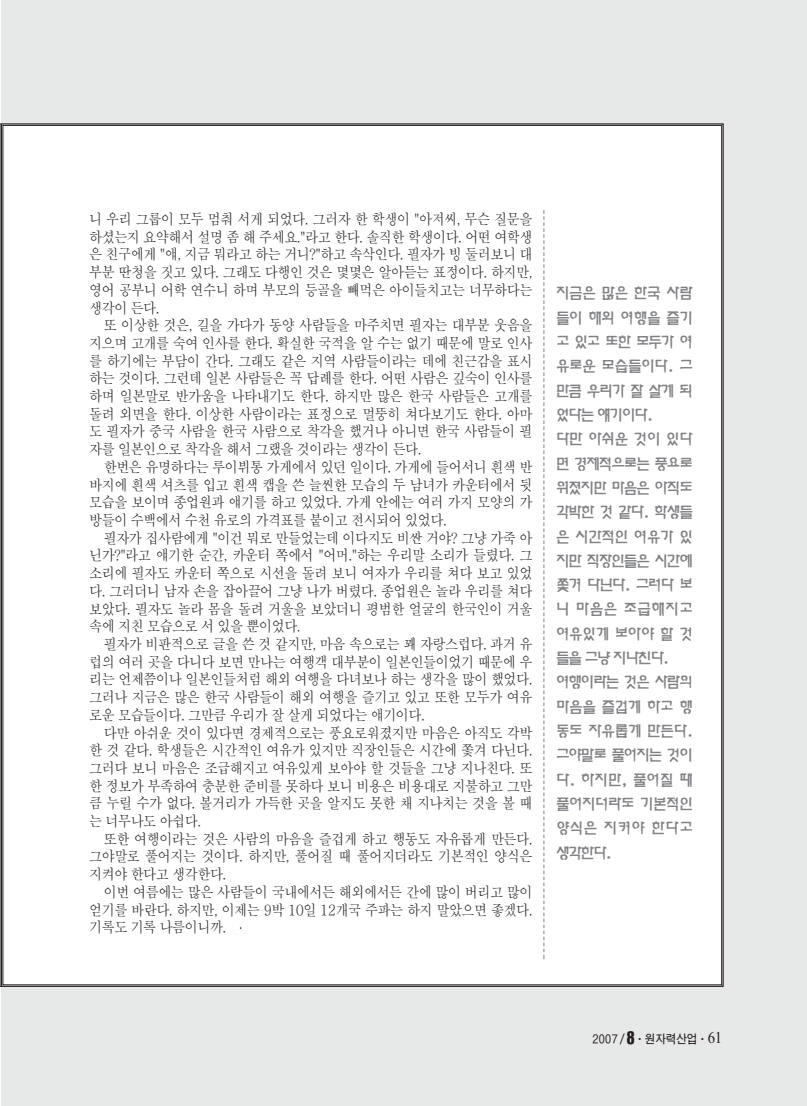
<style>
.page{position:relative;width:807px;height:1106px;background:#fff}
.page>*{position:absolute;margin:0;border:0;box-sizing:border-box;transform-origin:0 0}
.t1{font:500 14.7px/17.7px "HY Sin Myeong Jo";letter-spacing:-.045em;color:#231f20;text-align:justify;scale:.9 1}
.t2{font:500 14.7px/24.3px "HY Yeat Gul";letter-spacing:-.025em;color:#808285;scale:.9 1}
.t3{font:700 12px "HY Go Thic";letter-spacing:-.03em;color:#231f20;scale:.9 1}
.s1{font-family:"HY Head Line";font-size:15px}
.s2{font-family:"Times New Roman";font-weight:400;font-size:16.5px}
</style>
<div class="page">
<svg style="left:0;top:123px;width:1px;height:863px"></svg>
<div style="left:1px;top:0;width:806px;height:1106px;background:#e7e8e8"></div>
<div style="left:3px;top:125px;width:719px;height:859px;background:#fff"></div>
<svg style="left:543px;top:210px;width:1px;height:749px"></svg>
<svg style="left:235px;top:921px;width:9px;height:13px"></svg>
<p class="t1" style="left:89px;top:211px;width:494px">니 우리 그룹이 모두 멈춰 서게 되었다. 그러자 한 학생이 "아저씨, 무슨 질문을 하셨는지 요약해서 설명 좀 해 주세요."라고 한다. 솔직한 학생이다. 어떤 여학생 은 친구에게 "얘, 지금 뭐라고 하는 거니?"하고 속삭인다. 필자가 빙 둘러보니 대 부분 딴청을 짓고 있다. 그래도 다행인 것은 몇몇은 알아듣는 표정이다. 하지만, 영어 공부니 어학 연수니 하며 부모의 등골을 빼먹은 아이들치고는 너무하다는 생각이 든다.</p>
<p class="t1" style="left:89px;top:318px;width:494px;text-indent:15px">또 이상한 것은, 길을 가다가 동양 사람들을 마주치면 필자는 대부분 웃음을 지으며 고개를 숙여 인사를 한다. 확실한 국적을 알 수는 없기 때문에 말로 인사 를 하기에는 부담이 간다. 그래도 같은 지역 사람들이라는 데에 친근감을 표시 하는 것이다. 그런데 일본 사람들은 꼭 답례를 한다. 어떤 사람은 깊숙이 인사를 하며 일본말로 반가움을 나타내기도 한다. 하지만 많은 한국 사람들은 고개를 돌려 외면을 한다. 이상한 사람이라는 표정으로 멀뚱히 쳐다보기도 한다. 아마 도 필자가 중국 사람을 한국 사람으로 착각을 했거나 아니면 한국 사람들이 필 자를 일본인으로 착각을 해서 그랬을 것이라는 생각이 든다.</p>
<p class="t1" style="left:89px;top:459px;width:494px;text-indent:15px">한번은 유명하다는 루이뷔통 가게에서 있던 일이다. 가게에 들어서니 흰색 반 바지에 흰색 셔츠를 입고 흰색 캡을 쓴 늘씬한 모습의 두 남녀가 카운터에서 뒷 모습을 보이며 종업원과 얘기를 하고 있었다. 가게 안에는 여러 가지 모양의 가 방들이 수백에서 수천 유로의 가격표를 붙이고 전시되어 있었다.</p>
<p class="t1" style="left:89px;top:530px;width:494px;text-indent:15px">필자가 집사람에게 "이건 뭐로 만들었는데 이다지도 비싼 거야? 그냥 가죽 아 닌가?"라고 얘기한 순간, 카운터 쪽에서 "어머."하는 우리말 소리가 들렸다. 그 소리에 필자도 카운터 쪽으로 시선을 돌려 보니 여자가 우리를 쳐다 보고 있었 다. 그러더니 남자 손을 잡아끌어 그냥 나가 버렸다. 종업원은 놀라 우리를 쳐다 보았다. 필자도 놀라 몸을 돌려 거울을 보았더니 평범한 얼굴의 한국인이 거울 속에 지친 모습으로 서 있을 뿐이었다.</p>
<p class="t1" style="left:89px;top:636px;width:494px;text-indent:15px">필자가 비판적으로 글을 쓴 것 같지만, 마음 속으로는 꽤 자랑스럽다. 과거 유 럽의 여러 곳을 다니다 보면 만나는 여행객 대부분이 일본인들이었기 때문에 우 리는 언제쯤이나 일본인들처럼 해외 여행을 다녀보나 하는 생각을 많이 했었다. 그러나 지금은 많은 한국 사람들이 해외 여행을 즐기고 있고 또한 모두가 여유 로운 모습들이다. 그만큼 우리가 잘 살게 되었다는 얘기이다.</p>
<p class="t1" style="left:89px;top:725px;width:494px;text-indent:15px">다만 아쉬운 것이 있다면 경제적으로는 풍요로워졌지만 마음은 아직도 각박 한 것 같다. 학생들은 시간적인 여유가 있지만 직장인들은 시간에 쫓겨 다닌다. 그러다 보니 마음은 조급해지고 여유있게 보아야 할 것들을 그냥 지나친다. 또 한 정보가 부족하여 충분한 준비를 못하다 보니 비용은 비용대로 지불하고 그만 큼 누릴 수가 없다. 볼거리가 가득한 곳을 알지도 못한 채 지나치는 것을 볼 때 는 너무나도 아쉽다.</p>
<p class="t1" style="left:89px;top:831px;width:494px;text-indent:15px">또한 여행이라는 것은 사람의 마음을 즐겁게 하고 행동도 자유롭게 만든다. 그야말로 풀어지는 것이다. 하지만, 풀어질 때 풀어지더라도 기본적인 양식은 지켜야 한다고 생각한다.</p>
<p class="t1" style="left:89px;top:884px;width:494px;text-indent:15px">이번 여름에는 많은 사람들이 국내에서든 해외에서든 간에 많이 버리고 많이 얻기를 바란다. 하지만, 이제는 9박 10일 12개국 주파는 하지 말았으면 좋겠다. 기록도 기록 나름이니까.</p>
<p class="t2" style="left:556px;top:283px;width:153px">지금은 많은 한국 사람 들이 해외 여행을 즐기 고 있고 또한 모두가 여 유로운 모습들이다. 그 만큼 우리가 잘 살게 되 었다는 얘기이다.<br>다만 아쉬운 것이 있다 면 경제적으로는 풍요로 워졌지만 마음은 아직도 각박한 것 같다. 학생들 은 시간적인 여유가 있 지만 직장인들은 시간에 쫓겨 다닌다. 그러다 보 니 마음은 조급해지고 여유있게 보아야 할 것 들을 그냥 지나친다. 여행이라는 것은 사람의 마음을 즐겁게 하고 행 동도 자유롭게 만든다. 그야말로 풀어지는 것이 다. 하지만, 풀어질 때 풀어지더라도 기본적인 양식은 지켜야 한다고 생각한다.</p>
<p class="t3" style="left:592px;top:1034px;width:146px">2007 / <span class="s1">8</span>ㆍ원자력산업ㆍ<span class="s2">61</span></p>
</div>
